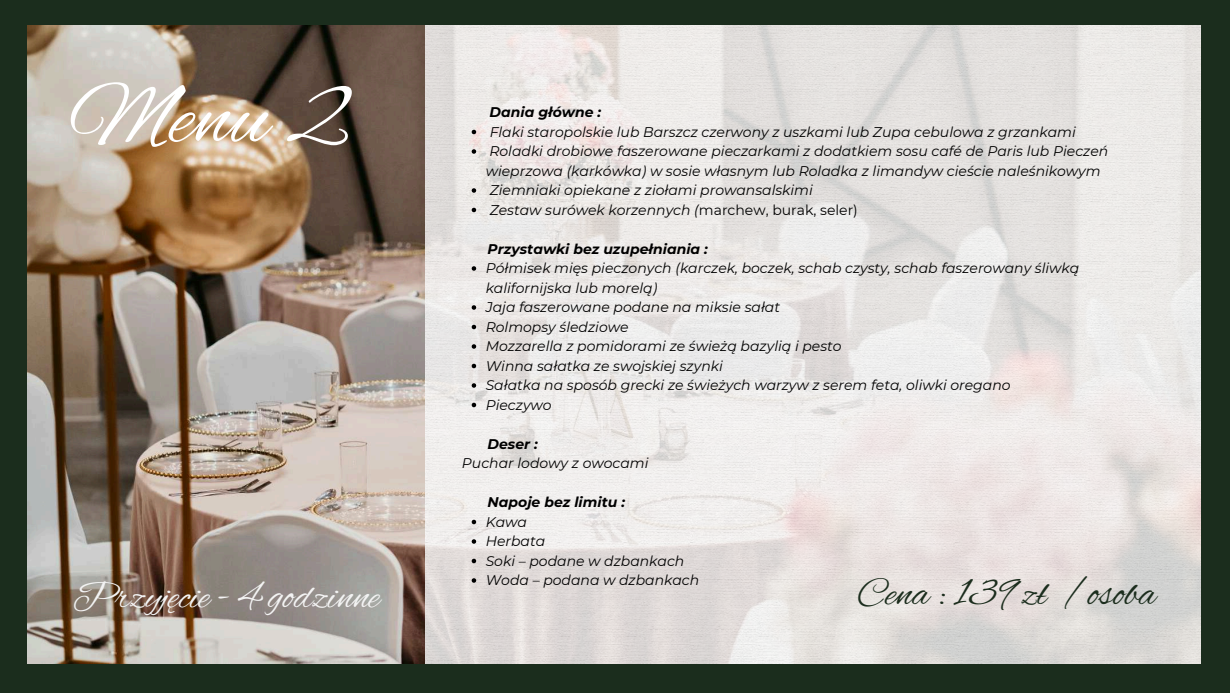
<style>
.page{position:relative;width:1230px;height:693px;background:#1b2d1d}
.page>*{position:absolute;margin:0;border:0;box-sizing:border-box;transform-origin:0 0}
.t1{font:90px "Alex Brush";color:#fff}
.t2{font:40px "Alex Brush";color:#f3f3f3}
.t3{font:40px "Alex Brush";color:#1b2d1d}
.t4{font:italic 14px/19.5px "Montserrat";color:#000}
.t5{font:italic 700 14px "Montserrat";color:#000}
.s1{font-style:normal}
</style>
<div class="page">
<img style="left:28px;top:25px;width:397px;height:638px">
<img style="left:425px;top:25px;width:776px;height:638px">
<svg style="left:472px;top:130px;width:4px;height:4px"></svg>
<svg style="left:472px;top:149px;width:4px;height:5px"></svg>
<svg style="left:472px;top:188px;width:4px;height:5px"></svg>
<svg style="left:472px;top:208px;width:4px;height:4px"></svg>
<svg style="left:472px;top:266px;width:4px;height:5px"></svg>
<svg style="left:472px;top:305px;width:4px;height:5px"></svg>
<svg style="left:472px;top:325px;width:4px;height:4px"></svg>
<svg style="left:472px;top:344px;width:4px;height:5px"></svg>
<svg style="left:472px;top:364px;width:4px;height:4px"></svg>
<svg style="left:472px;top:383px;width:4px;height:5px"></svg>
<svg style="left:472px;top:403px;width:4px;height:4px"></svg>
<svg style="left:472px;top:520px;width:4px;height:4px"></svg>
<svg style="left:472px;top:539px;width:4px;height:5px"></svg>
<svg style="left:472px;top:559px;width:4px;height:4px"></svg>
<svg style="left:472px;top:578px;width:4px;height:5px"></svg>
<h1 class="t1" style="left:69px;top:67px;width:278px">Menu 2</h1>
<h2 class="t2" style="left:73px;top:574px;width:309px">Przyjęcie - 4 godzinne</h2>
<p class="t5" style="left:490px;top:103px;width:113px">Dania główne :</p>
<p class="t4" style="left:486px;top:122px;width:624px">Flaki staropolskie lub Barszcz czerwony z uszkami lub Zupa cebulowa z grzankami Roladki drobiowe faszerowane pieczarkami z dodatkiem sosu café de Paris lub Pieczeń wieprzowa (karkówka) w sosie własnym lub Roladka z limandyw cieście naleśnikowym Ziemniaki opiekane z ziołami prowansalskimi<br>Zestaw surówek korzennych (<span class="s1">marchew, burak, seler)</span></p>
<p class="t5" style="left:488px;top:240px;width:222px">Przystawki bez uzupełniania :</p>
<p class="t4" style="left:486px;top:258px;width:595px">Półmisek mięs pieczonych (karczek, boczek, schab czysty, schab faszerowany śliwką kalifornijska lub morelą)<br>Jaja faszerowane podane na miksie sałat<br>Rolmopsy śledziowe<br>Mozzarella z pomidorami ze świeżą bazylią i pesto<br>Winna sałatka ze swojskiej szynki<br>Sałatka na sposób grecki ze świeżych warzyw z serem feta, oliwki oregano Pieczywo</p>
<p class="t5" style="left:488px;top:435px;width:52px">Deser :</p>
<p class="t4" style="left:462px;top:453px;width:188px">Puchar lodowy z owocami</p>
<p class="t5" style="left:488px;top:493px;width:139px">Napoje bez limitu :</p>
<p class="t4" style="left:486px;top:512px;width:215px">Kawa<br>Herbata<br>Soki – podane w dzbankach<br>Woda – podana w dzbankach</p>
<h2 class="t3" style="left:857px;top:571px;width:300px">Cena : 139 zł /osoba</h2>
</div>
